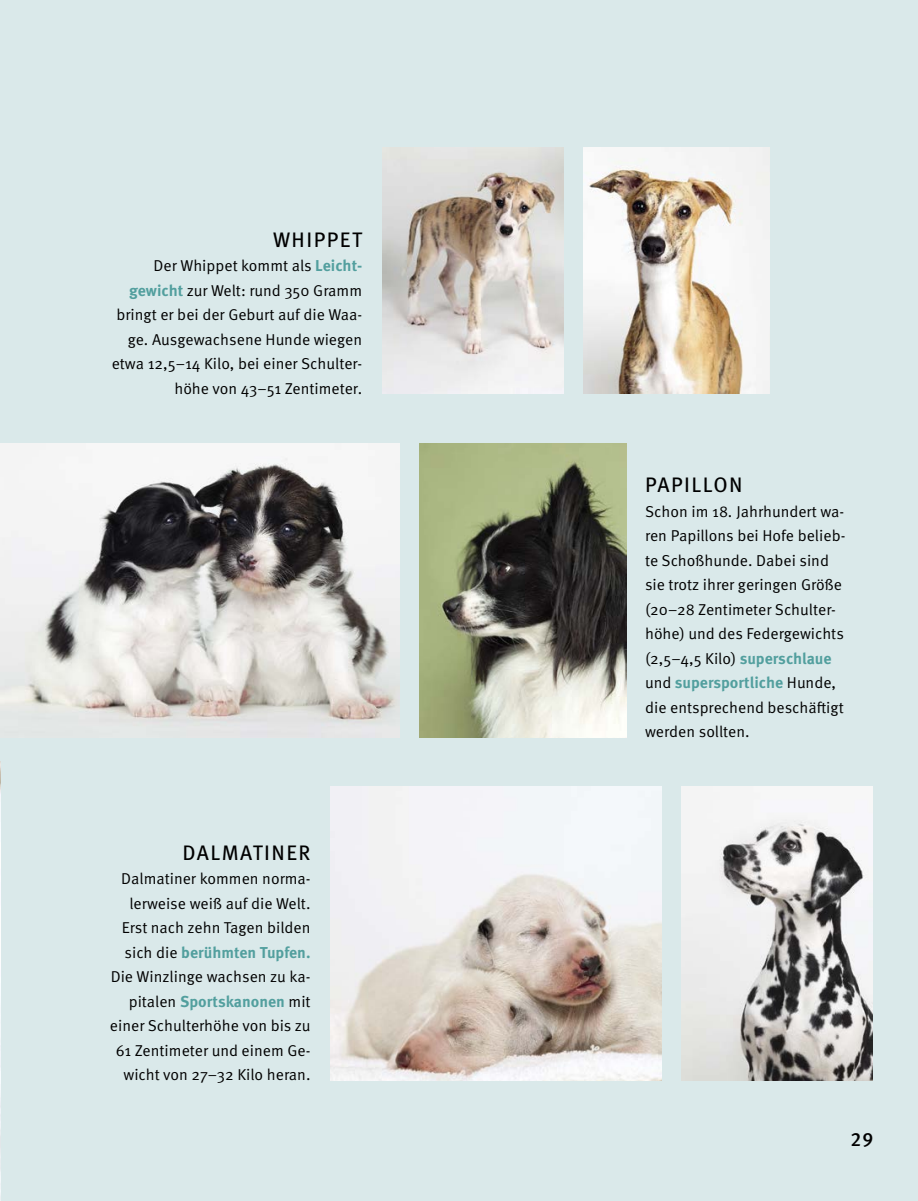
<style>
.page{position:relative;width:918px;height:1201px;background:#fff}
.page>*{position:absolute;margin:0;border:0;box-sizing:border-box;transform-origin:0 0}
.t1{font:21px "Meta OT";letter-spacing:.07em;color:#000}
.t2{font:500 19.25px "Meta OT";color:#000}
.t3{font:15.75px/24.5px "Meta OT Norm";color:#000}
.t4{font:700 15.75px "Meta OT";color:#529f9e}
.s1{font-family:"Meta OT";font-weight:700;color:#529f9e}
.s2{font-family:"Meta OT Norm";font-weight:400;color:#000}
</style>
<div class="page">
<div style="left:0;top:0;width:918px;height:1200px;background:#dae9ea"></div>
<img style="left:419px;top:443px;width:207px;height:294px">
<img style="left:330px;top:786px;width:332px;height:294px">
<img style="left:382px;top:148px;width:181px;height:246px">
<img style="left:0;top:443px;width:399px;height:294px">
<img style="left:681px;top:786px;width:191px;height:294px">
<img style="left:583px;top:148px;width:186px;height:246px">
<img style="left:0;top:761px;width:1px;height:439px">
<h1 class="t1" style="left:273px;top:227px;width:91px">WHIPPET</h1>
<p class="t3" style="left:112px;top:254px;width:252px;text-align:right">Der Whippet kommt als <span class="s1">Leicht&shy;gewicht</span> zur Welt: rund 350 Gramm bringt er bei der Geburt auf die Waa&shy;ge. Ausgewachsene Hunde wiegen etwa 12,5–14 Kilo, bei einer Schulter&shy;höhe von 43–51 Zentimeter.</p>
<h1 class="t1" style="left:182px;top:839px;width:130px">DALMATINER</h1>
<p class="t3" style="left:121px;top:866px;width:191px;text-align:center">Dalmatiner kommen norma&shy;lerweise weiß auf die Welt.<br>Erst nach zehn Tagen bilden</p>
<p class="t4" style="left:125px;top:942px;width:187px"><span class="s2">sich die</span> berühmten Tupfen.</p>
<p class="t3" style="left:111px;top:964px;width:201px">Die Winzlinge wachsen zu ka-</p>
<p class="t4" style="left:129px;top:991px;width:183px"><span class="s2">pitalen</span> Sportskanonen <span class="s2">mit</span></p>
<p class="t3" style="left:110px;top:1013px;width:202px;text-align:right">einer Schulterhöhe von bis zu<br>61 Zentimeter und einem Ge&shy;wicht von 27–32 Kilo heran.</p>
<h1 class="t1" style="left:645px;top:472px;width:99px">PAPILLON</h1>
<p class="t3" style="left:645px;top:499px;width:202px">Schon im 18. Jahrhundert wa&shy;ren Papillons bei Hofe belieb&shy;te Schoßhunde. Dabei sind sie trotz ihrer geringen Größe (20–28 Zentimeter Schulter&shy;höhe) und des Federgewichts (2,5–4,5 Kilo) <span class="s1">superschlaue</span></p>
<p class="t4" style="left:645px;top:672px;width:193px"><span class="s2">und</span> supersportliche <span class="s2">Hunde,</span></p>
<p class="t3" style="left:645px;top:695px;width:200px">die entsprechend beschäftigt werden sollten.</p>
<p class="t2" style="left:850px;top:1127px;width:24px">29</p>
</div>
